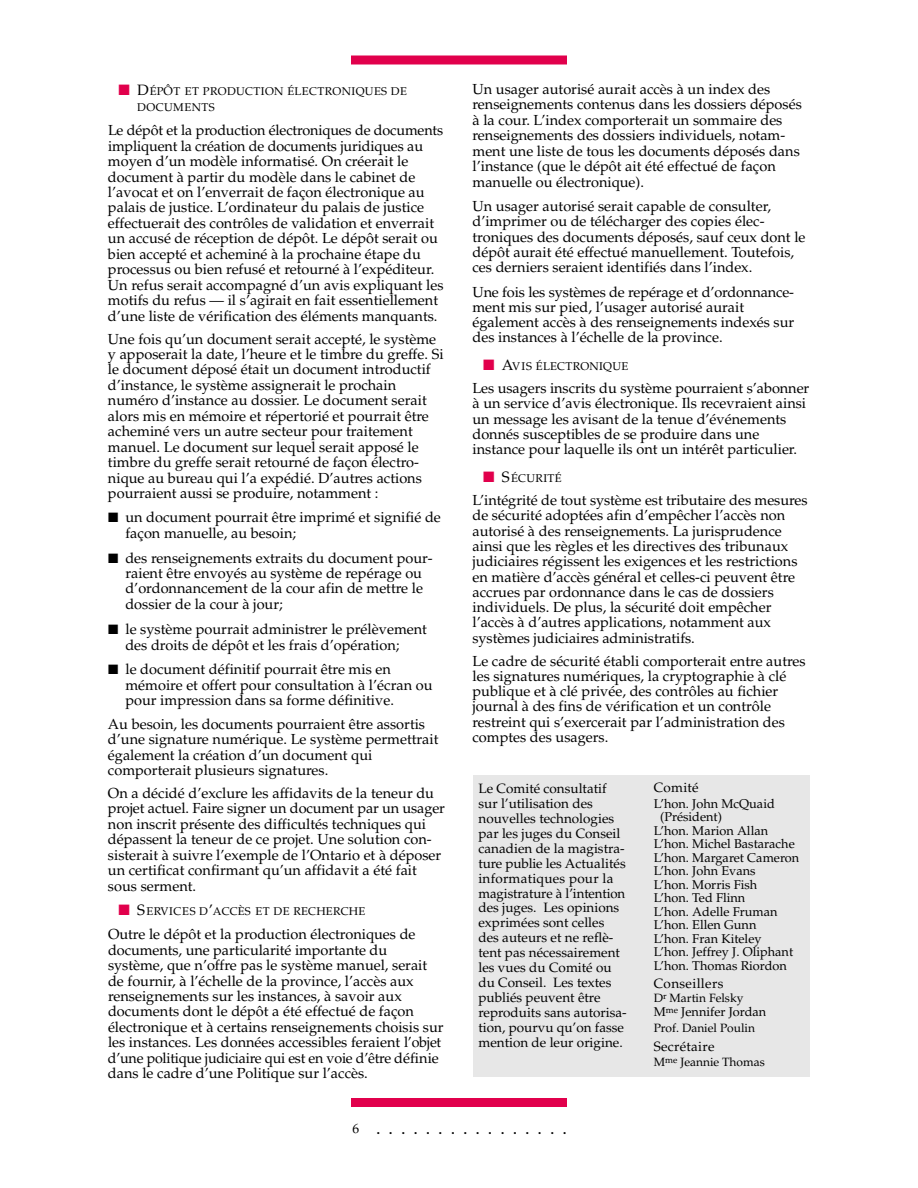
<style>
.page{position:relative;width:918px;height:1188px;background:#fff}
.page>*{position:absolute;margin:0;border:0;box-sizing:border-box;transform-origin:0 0}
.t1{font:18px "Palatino";color:#000}
.t2{font:14.55px/15.5px "Palatino";color:#000}
.t3{font:13.5px/15px "Palatino";color:#000}
.t4{font:13.5px "Palatino";letter-spacing:.025em;color:#000}
.t5{font:13.5px "Palatino";letter-spacing:.02em;color:#000}
.t6{font:12.75px "Palatino";color:#000}
.t7{font:12px "Palatino";color:#000}
.t8{font:11.25px/15.5px "Palatino";letter-spacing:.035em;color:#000}
.t9{font:11.25px "Palatino";letter-spacing:.015em;color:#000}
.s1{color:#e1004c}
.s2{font-size:15px}
.s3{font-size:12px}
.s4{font-size:13.5px}
</style>
<div class="page">
<div style="left:351px;top:56px;width:216px;height:8px;background:#e1004c"></div>
<div style="left:351px;top:1098px;width:216px;height:9px;background:#e1004c"></div>
<div style="left:474px;top:775px;width:336px;height:302px;background:#e7e7e7"></div>
<p class="t8" style="left:137px;top:85px;width:271px;text-indent:-19px"><span class="s1">■</span> <span class="s2">D</span>ÉP<span class="s3">Ô</span>T ET PRODUCTION ÉLECTRONIQUES DE<br>DOCUMENTS</p>
<p class="t2" style="left:108px;top:124px;width:337px">Le dépôt et la production électroniques de documents impliquent la création de documents juridiques au moyen d’un modèle informatisé. On créerait le document à partir du modèle dans le cabinet de l’avocat et on l’enverrait de façon électronique au palais de justice. L’ordinateur du palais de justice effectuerait des contrôles de validation et enverrait un accusé de réception de dépôt. Le dépôt serait ou bien accepté et acheminé à la prochaine étape du processus ou bien refusé et retourné à l’expéditeur.<br>Un refus serait accompagné d’un avis expliquant les motifs du refus — il s’agirait en fait essentiellement d’une liste de vérification des éléments manquants.</p>
<p class="t2" style="left:108px;top:333px;width:337px">Une fois qu’un document serait accepté, le système y apposerait la date, l’heure et le timbre du greffe. Si le document déposé était un document introductif d’instance, le système assignerait le prochain numéro d’instance au dossier. Le document serait alors mis en mémoire et répertorié et pourrait être acheminé vers un autre secteur pour traitement manuel. Le document sur lequel serait apposé le timbre du greffe serait retourné de façon électro&shy;nique au bureau qui l’a expédié. D’autres actions pourraient aussi se produire, notamment :</p>
<p class="t2" style="left:125px;top:511px;width:317px;text-indent:-17px">■ un document pourrait être imprimé et signifié de façon manuelle, au besoin;</p>
<p class="t2" style="left:125px;top:552px;width:309px;text-indent:-17px">■ des renseignements extraits du document pour&shy;raient être envoyés au système de repérage ou d’ordonnancement de la cour afin de mettre le dossier de la cour à jour;</p>
<p class="t2" style="left:125px;top:623px;width:303px;line-height:16px;text-indent:-17px">■ le système pourrait administrer le prélèvement des droits de dépôt et les frais d’opération;</p>
<p class="t2" style="left:125px;top:663px;width:309px;text-indent:-17px">■ le document définitif pourrait être mis en mémoire et offert pour consultation à l’écran ou pour impression dans sa forme définitive.</p>
<p class="t2" style="left:108px;top:718px;width:332px">Au besoin, les documents pourraient être assortis d’une signature numérique. Le système permettrait également la création d’un document qui comporterait plusieurs signatures.</p>
<p class="t2" style="left:108px;top:787px;width:338px">On a décidé d’exclure les affidavits de la teneur du projet actuel. Faire signer un document par un usager non inscrit présente des difficultés techniques qui dépassent la teneur de ce projet. Une solution con&shy;sisterait à suivre l’exemple de l’Ontario et à déposer un certificat confirmant qu’un affidavit a été fait sous serment.</p>
<p class="t9" style="left:118px;top:907px;width:248px"><span class="s1">■</span> <span class="s2">S</span>ERVICES D<span class="s2">’</span>ACCÈS ET DE RECHERCHE</p>
<p class="t2" style="left:108px;top:928px;width:337px">Outre le dépôt et la production électroniques de documents, une particularité importante du système, que n’offre pas le système manuel, serait de fournir, à l’échelle de la province, l’accès aux renseignements sur les instances, à savoir aux documents dont le dépôt a été effectué de façon électronique et à certains renseignements choisis sur les instances. Les données accessibles feraient l’objet d’une politique judiciaire qui est en voie d’être définie dans le cadre d’une Politique sur l’accès.</p>
<p class="t2" style="left:472px;top:83px;width:331px">Un usager autorisé aurait accès à un index des renseignements contenus dans les dossiers déposés à la cour. L’index comporterait un sommaire des renseignements des dossiers individuels, notam&shy;ment une liste de tous les documents déposés dans l’instance (que le dépôt ait été effectué de façon manuelle ou électronique).</p>
<p class="t2" style="left:472px;top:200px;width:335px">Un usager autorisé serait capable de consulter, d’imprimer ou de télécharger des copies élec&shy;troniques des documents déposés, sauf ceux dont le dépôt aurait été effectué manuellement. Toutefois, ces derniers seraient identifiés dans l’index.</p>
<p class="t2" style="left:472px;top:286px;width:323px">Une fois les systèmes de repérage et d’ordonnance&shy;ment mis sur pied, l’usager autorisé aurait également accès à des renseignements indexés sur des instances à l’échelle de la province.</p>
<p class="t8" style="left:483px;top:359px;width:147px"><span class="s1">■</span> <span class="s2">A</span>VIS ÉLECTRONIQUE</p>
<p class="t2" style="left:472px;top:382px;width:338px">Les usagers inscrits du système pourraient s’abonner à un service d’avis électronique. Ils recevraient ainsi un message les avisant de la tenue d’événements donnés susceptibles de se produire dans une instance pour laquelle ils ont un intérêt particulier.</p>
<p class="t8" style="left:483px;top:471px;width:80px"><span class="s1">■</span> <span class="s2">S</span>ÉCURITÉ</p>
<p class="t2" style="left:472px;top:494px;width:337px">L’intégrité de tout système est tributaire des mesures de sécurité adoptées afin d’empêcher l’accès non autorisé à des renseignements. La jurisprudence ainsi que les règles et les directives des tribunaux judiciaires régissent les exigences et les restrictions en matière d’accès général et celles-ci peuvent être accrues par ordonnance dans le cas de dossiers individuels. De plus, la sécurité doit empêcher l’accès à d’autres applications, notamment aux systèmes judiciaires administratifs.</p>
<p class="t2" style="left:472px;top:655px;width:335px">Le cadre de sécurité établi comporterait entre autres les signatures numériques, la cryptographie à clé publique et à clé privée, des contrôles au fichier journal à des fins de vérification et un contrôle restreint qui s’exercerait par l’administration des comptes des usagers.</p>
<p class="t3" style="left:478px;top:783px;width:149px">Le Comité consultatif sur l’utilisation des nouvelles technologies par les juges du Conseil canadien de la magistra&shy;ture publie les Actualités informatiques pour la magistrature à l’intention</p>
<p class="t3" style="left:478px;top:901px;width:150px">des juges. Les opinions exprimées sont celles des auteurs et ne reflè&shy;tent pas nécessairement les vues du Comité ou du Conseil. Les textes publiés peuvent être reproduits sans autorisa&shy;tion, pourvu qu’on fasse mention de leur origine.</p>
<p class="t3" style="left:654px;top:781px;width:46px">Comité</p>
<p class="t6" style="left:654px;top:798px;width:123px">L’hon. John McQuaid</p>
<p class="t6" style="left:660px;top:812px;width:63px">(Président)</p>
<p class="t6" style="left:654px;top:825px;width:116px">L’hon. Marion Allan</p>
<p class="t6" style="left:654px;top:839px;width:143px">L’hon. Michel Bastarache</p>
<p class="t6" style="left:654px;top:852px;width:147px">L’hon. Margaret Cameron</p>
<p class="t6" style="left:654px;top:866px;width:103px">L’hon. John Evans</p>
<p class="t6" style="left:654px;top:879px;width:105px">L’hon. Morris Fish</p>
<p class="t6" style="left:654px;top:893px;width:93px">L’hon. Ted Flinn</p>
<p class="t6" style="left:654px;top:906px;width:125px">L’hon. Adelle Fruman</p>
<p class="t6" style="left:654px;top:920px;width:104px">L’hon. Ellen Gunn</p>
<p class="t6" style="left:654px;top:933px;width:109px">L’hon. Fran Kiteley</p>
<p class="t6" style="left:654px;top:947px;width:141px">L’hon. Jeffrey J. Oliphant</p>
<p class="t6" style="left:654px;top:960px;width:135px">L’hon. Thomas Riordon</p>
<p class="t4" style="left:654px;top:978px;width:71px">Conseillers</p>
<p class="t7" style="left:654px;top:993px;width:91px">D<sup>r</sup> Martin Felsky</p>
<p class="t6" style="left:654px;top:1007px;width:114px">M<sup>me</sup> Jennifer Jordan</p>
<p class="t7" style="left:654px;top:1023px;width:103px">Prof. Daniel Poulin</p>
<p class="t5" style="left:654px;top:1041px;width:62px">Secrétaire</p>
<p class="t7" style="left:654px;top:1058px;width:113px">M<sup>me</sup> Jeannie Thomas</p>
<p class="t1" style="left:352px;top:1120px;width:216px"><span class="s4">6</span> ................</p>
</div>
